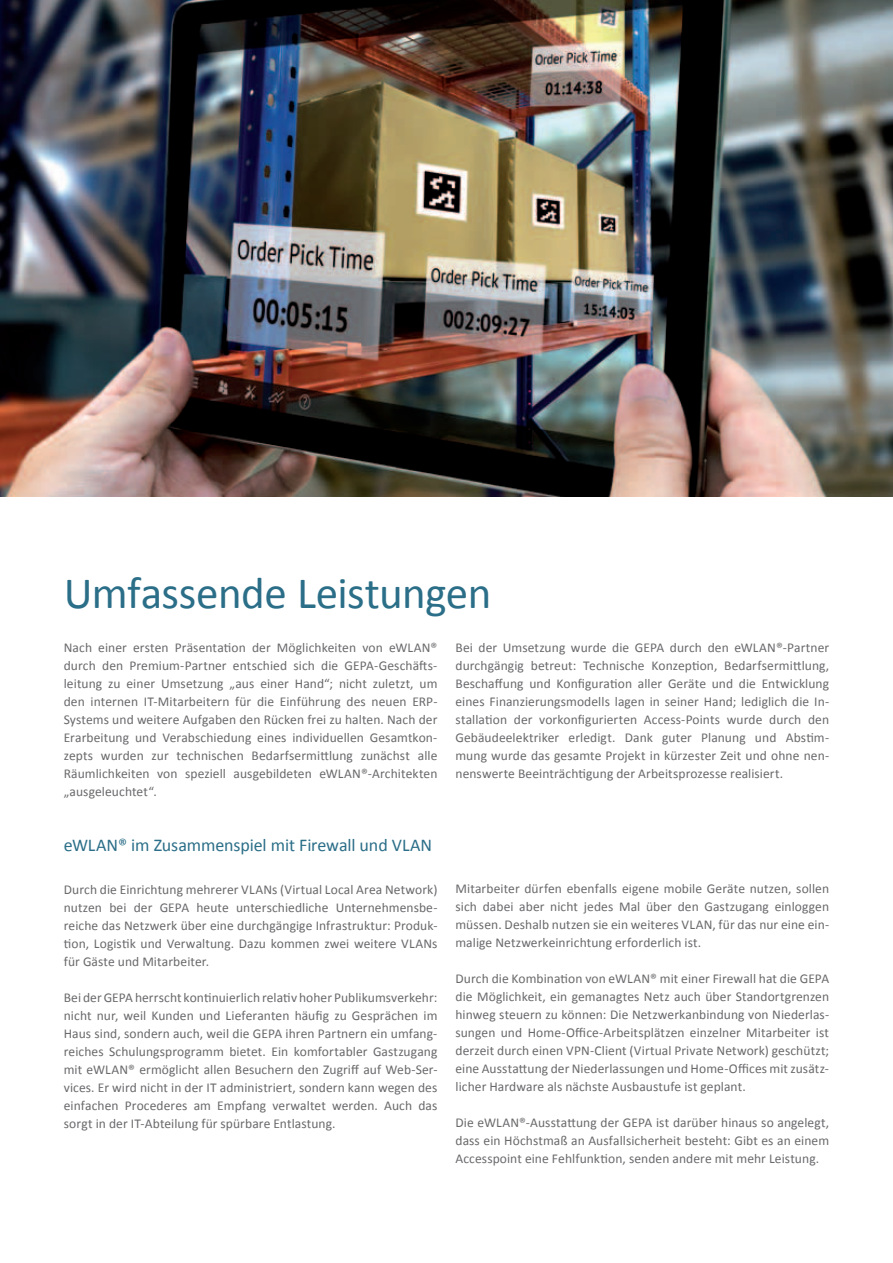
<style>
.page{position:relative;width:893px;height:1263px;background:#fff}
.page>*{position:absolute;margin:0;border:0;box-sizing:border-box;transform-origin:0 0}
.t1{font:45px "Calibri";letter-spacing:-.01em;color:#2b6e88}
.t2{font:18px "Calibri";letter-spacing:-.005em;color:#2b6e88}
.t3{font:13.5px/18px "Calibri";letter-spacing:.005em;color:#69696c;text-align:justify}
</style>
<div class="page">
<img style="left:0;top:0;width:893px;height:496px">
<h1 class="t1" style="left:64px;top:564px;width:429px">Umfassende Leistungen</h1>
<p class="t3" style="left:64px;top:639px;width:375px">Nach einer ersten Präsentation der Möglichkeiten von eWLAN® durch den Premium-Partner entschied sich die GEPA-Geschäfts&shy;leitung zu einer Umsetzung „aus einer Hand“; nicht zuletzt, um den internen IT-Mitarbeitern für die Einführung des neuen ERP-Systems und weitere Aufgaben den Rücken frei zu halten. Nach der Erarbeitung und Verabschiedung eines individuellen Gesamtkon&shy;zepts wurden zur technischen Bedarfsermittlung zunächst alle Räumlichkeiten von speziell ausgebildeten eWLAN®-Architekten „ausgeleuchtet“.</p>
<p class="t3" style="left:455px;top:639px;width:375px">Bei der Umsetzung wurde die GEPA durch den eWLAN®-Partner durchgängig betreut: Technische Konzeption, Bedarfsermittlung, Beschaffung und Konfiguration aller Geräte und die Entwicklung eines Finanzierungsmodells lagen in seiner Hand; lediglich die In&shy;stallation der vorkonfigurierten Access-Points wurde durch den Gebäudeelektriker erledigt. Dank guter Planung und Abstim&shy;mung wurde das gesamte Projekt in kürzester Zeit und ohne nen&shy;nenswerte Beeinträchtigung der Arbeitsprozesse realisiert.</p>
<h2 class="t2" style="left:64px;top:833px;width:370px">eWLAN® im Zusammenspiel mit Firewall und VLAN</h2>
<p class="t3" style="left:64px;top:880px;width:375px">Durch die Einrichtung mehrerer VLANs (Virtual Local Area Network) nutzen bei der GEPA heute unterschiedliche Unternehmensbe&shy;reiche das Netzwerk über eine durchgängige Infrastruktur: Produk&shy;tion, Logistik und Verwaltung. Dazu kommen zwei weitere VLANs für Gäste und Mitarbeiter.</p>
<p class="t3" style="left:64px;top:988px;width:375px">Bei der GEPA herrscht kontinuierlich relativ hoher Publikumsverkehr: nicht nur, weil Kunden und Lieferanten häufig zu Gesprächen im Haus sind, sondern auch, weil die GEPA ihren Partnern ein umfang&shy;reiches Schulungsprogramm bietet. Ein komfortabler Gastzugang mit eWLAN® ermöglicht allen Besuchern den Zugriff auf Web-Ser&shy;vices. Er wird nicht in der IT administriert, sondern kann wegen des einfachen Procederes am Empfang verwaltet werden. Auch das sorgt in der IT-Abteilung für spürbare Entlastung.</p>
<p class="t3" style="left:455px;top:880px;width:375px">Mitarbeiter dürfen ebenfalls eigene mobile Geräte nutzen, sollen sich dabei aber nicht jedes Mal über den Gastzugang einloggen müssen. Deshalb nutzen sie ein weiteres VLAN, für das nur eine ein&shy;malige Netzwerkeinrichtung erforderlich ist.</p>
<p class="t3" style="left:455px;top:970px;width:375px">Durch die Kombination von eWLAN® mit einer Firewall hat die GEPA die Möglichkeit, ein gemanagtes Netz auch über Standortgrenzen hinweg steuern zu können: Die Netzwerkanbindung von Niederlas&shy;sungen und Home-Office-Arbeitsplätzen einzelner Mitarbeiter ist derzeit durch einen VPN-Client (Virtual Private Network) geschützt; eine Ausstattung der Niederlassungen und Home-Offices mit zusätz&shy;licher Hardware als nächste Ausbaustufe ist geplant.</p>
<p class="t3" style="left:455px;top:1114px;width:375px">Die eWLAN®-Ausstattung der GEPA ist darüber hinaus so angelegt, dass ein Höchstmaß an Ausfallsicherheit besteht: Gibt es an einem Accesspoint eine Fehlfunktion, senden andere mit mehr Leistung.</p>
</div>
